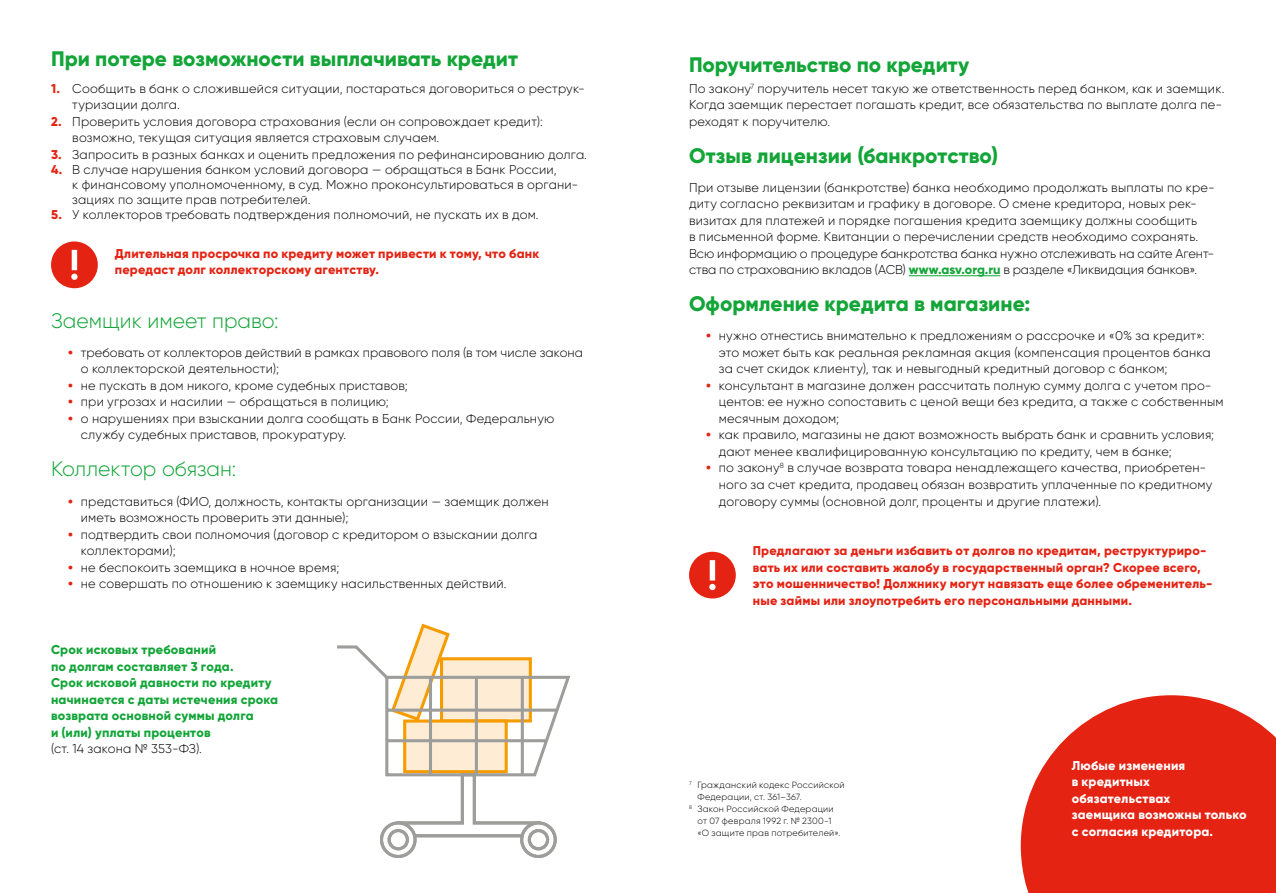
<style>
.page{position:relative;width:1276px;height:893px;background:#fff}
.page>*{position:absolute;margin:0;border:0;box-sizing:border-box;transform-origin:0 0}
.t1{font:800 21px "Gilroy";color:#13a538}
.Subtitle{font:300 21px "Gilroy";color:#13a538}
.Body{font:300 12.75px/16.5px "Gilroy";letter-spacing:.015em;color:#000}
.Body-2{font:800 12.75px/16.5px "Gilroy";letter-spacing:.015em;color:#e42313}
.Body-3{font:800 12.75px/16.5px "Gilroy";letter-spacing:.015em;color:#13a538}
.Body-4{font:300 12.75px/16.5px "Gilroy";letter-spacing:-.005em;color:#000}
.Body-5{font:800 12.75px/16.5px "Gilroy";letter-spacing:.015em;color:#fff}
.Snoska{font:300 9px/12px "Gilroy";letter-spacing:.025em;color:#000}
.s1{font-weight:800;color:#e42313}
.s2{font-weight:300;color:#000}
.s3{font-weight:800;color:#13a538}
</style>
<div class="page">
<hr style="left:909px;top:275px;width:91px;height:1px;background:#13a538">
<svg style="left:1020px;top:695px;width:256px;height:198px;background:#e74032"></svg>
<div style="left:51px;top:241px;width:47px;height:47px;background:#e42313;border-radius:50%"></div>
<div style="left:72px;top:250px;width:5px;height:20px;background:#fff"></div>
<div style="left:71px;top:274px;width:7px;height:6px;background:#fff;border-radius:50%"></div>
<div style="left:689px;top:552px;width:47px;height:46px;background:#e42313;border-radius:50%"></div>
<div style="left:709px;top:560px;width:6px;height:20px;background:#fff"></div>
<svg style="left:709px;top:584px;width:6px;height:6px"></svg>
<svg style="left:520px;top:821px;width:37px;height:37px"></svg>
<div style="left:520px;top:821px;width:37px;height:37px;border:3px solid #9d9d9c;border-radius:50%"></div>
<svg style="left:380px;top:821px;width:36px;height:37px"></svg>
<div style="left:380px;top:821px;width:36px;height:37px;border:3px solid #9d9d9c;border-radius:50%"></div>
<svg style="left:337px;top:623px;width:234px;height:229px"></svg>
<p class="t1" style="left:51px;top:45px;width:468px">При потере возможности выплачивать кредит</p>
<p class="Body" style="left:72px;top:80px;width:514px;text-indent:-21px"><span class="s1">1.</span> Сообщить в банк о сложившейся ситуации, постараться договориться о реструк&shy;туризации долга.</p>
<p class="Body" style="left:72px;top:113px;width:472px;text-indent:-21px"><span class="s1">2.</span> Проверить условия договора страхования (если он сопровождает кредит): возможно, текущая ситуация является страховым случаем.</p>
<p class="Body" style="left:51px;top:146px;width:537px"><span class="s1">3.</span> Запросить в разных банках и оценить предложения по рефинансированию долга.</p>
<p class="Body" style="left:72px;top:162px;width:507px;line-height:15px;text-indent:-21px"><span class="s1">4.</span> В случае нарушения банком условий договора — обращаться в Банк России,<br>к финансовому уполномоченному, в суд. Можно проконсультироваться в органи&shy;зациях по защите прав потребителей.</p>
<p class="Body" style="left:51px;top:206px;width:489px"><span class="s1">5.</span> У коллекторов требовать подтверждения полномочий, не пускать их в дом.</p>
<p class="Body-2" style="left:115px;top:245px;width:426px">Длительная просрочка по кредиту может привести к тому, что банк передаст долг коллекторскому агентству.</p>
<p class="Subtitle" style="left:51px;top:308px;width:229px">Заемщик имеет право:</p>
<p class="Body" style="left:81px;top:344px;width:504px;text-indent:-13px"><span class="s1">•</span> требовать от коллекторов действий в рамках правового поля (в том числе закона о коллекторской деятельности);</p>
<p class="Body" style="left:68px;top:377px;width:341px"><span class="s1">•</span> не пускать в дом никого, кроме судебных приставов;</p>
<p class="Body" style="left:68px;top:394px;width:322px"><span class="s1">•</span> при угрозах и насилии — обращаться в полицию;</p>
<p class="Body" style="left:81px;top:410px;width:475px;text-indent:-13px"><span class="s1">•</span> о нарушениях при взыскании долга сообщать в Банк России, Федеральную службу судебных приставов, прокуратуру.</p>
<p class="Subtitle" style="left:51px;top:456px;width:187px">Коллектор обязан:</p>
<p class="Body" style="left:81px;top:493px;width:469px;text-indent:-13px"><span class="s1">•</span> представиться (ФИО, должность, контакты организации — заемщик должен иметь возможность проверить эти данные);</p>
<p class="Body" style="left:81px;top:526px;width:458px;text-indent:-13px"><span class="s1">•</span> подтвердить свои полномочия (договор с кредитором о взыскании долга коллекторами);</p>
<p class="Body" style="left:68px;top:559px;width:273px"><span class="s1">•</span> не беспокоить заемщика в ночное время;</p>
<p class="Body" style="left:68px;top:575px;width:440px"><span class="s1">•</span> не совершать по отношению к заемщику насильственных действий.</p>
<p class="Body-3" style="left:51px;top:641px;width:229px">Cрок исковых требований<br>по долгам составляет 3 года.<br>Срок исковой давности по кредиту начинается с даты истечения срока возврата основной суммы долга<br>и (или) уплаты процентов<br><span class="s2">(ст. 14 закона № 353-ФЗ).</span></p>
<p class="t1" style="left:689px;top:52px;width:282px">Поручительство по кредиту</p>
<p class="Body" style="left:689px;top:80px;width:537px">По закону<sup>7</sup> поручитель несет такую же ответственность перед банком, как и заемщик.<br>Когда заемщик перестает погашать кредит, все обязательства по выплате долга пе&shy;реходят к поручителю.</p>
<p class="t1" style="left:689px;top:142px;width:310px">Отзыв лицензии (банкротство)</p>
<p class="Body" style="left:689px;top:179px;width:527px">При отзыве лицензии (банкротстве) банка необходимо продолжать выплаты по кре&shy;диту согласно реквизитам и графику в договоре. О смене кредитора, новых рек&shy;визитах для платежей и порядке погашения кредита заемщику должны сообщить<br>в письменной форме. Квитанции о перечислении средств необходимо сохранять.</p>
<p class="Body-4" style="left:689px;top:245px;width:527px">Всю информацию о процедуре банкротства банка нужно отслеживать на сайте Агент&shy;ства по страхованию вкладов (АСВ) <span class="s3">www.asv.org.ru</span> в разделе «Ликвидация банков».</p>
<p class="t1" style="left:689px;top:291px;width:343px">Оформление кредита в магазине:</p>
<p class="Body" style="left:719px;top:328px;width:493px;text-indent:-13px"><span class="s1">•</span> нужно отнестись внимательно к предложениям о рассрочке и «0% за кредит»: это может быть как реальная рекламная акция (компенсация процентов банка за счет скидок клиенту), так и невыгодный кредитный договор с банком;</p>
<p class="Body" style="left:719px;top:377px;width:506px;text-indent:-13px"><span class="s1">•</span> консультант в магазине должен рассчитать полную сумму долга с учетом про&shy;центов: ее нужно сопоставить с ценой вещи без кредита, а также с собственным месячным доходом;</p>
<p class="Body" style="left:719px;top:427px;width:497px;text-indent:-13px"><span class="s1">•</span> как правило, магазины не дают возможность выбрать банк и сравнить условия; дают менее квалифицированную консультацию по кредиту, чем в банке;</p>
<p class="Body" style="left:719px;top:460px;width:495px;text-indent:-13px"><span class="s1">•</span> по закону<sup>8</sup> в случае возврата товара ненадлежащего качества, приобретен&shy;ного за счет кредита, продавец обязан возвратить уплаченные по кредитному договору суммы (основной долг, проценты и другие платежи).</p>
<p class="Body-2" style="left:753px;top:542px;width:461px">Предлагают за деньги избавить от долгов по кредитам, реструктуриро&shy;вать их или составить жалобу в государственный орган? Скорее всего, это мошенничество! Должнику могут навязать еще более обременитель&shy;ные займы или злоупотребить его персональными данными.</p>
<p class="Snoska" style="left:697px;top:778px;width:149px;text-indent:-9px"><sup>7</sup> Гражданский кодекс Российской<br>Федерации, ст. 361–367.</p>
<p class="Snoska" style="left:697px;top:802px;width:144px;text-indent:-9px"><sup>8</sup> Закон Российской Федерации от 07 февраля 1992 г. № 2300-1 «О защите прав потребителей».</p>
<p class="Body-5" style="left:1071px;top:757px;width:176px">Любые изменения<br>в кредитных обязательствах<br>заемщика возможны только с согласия кредитора.</p>
</div>
